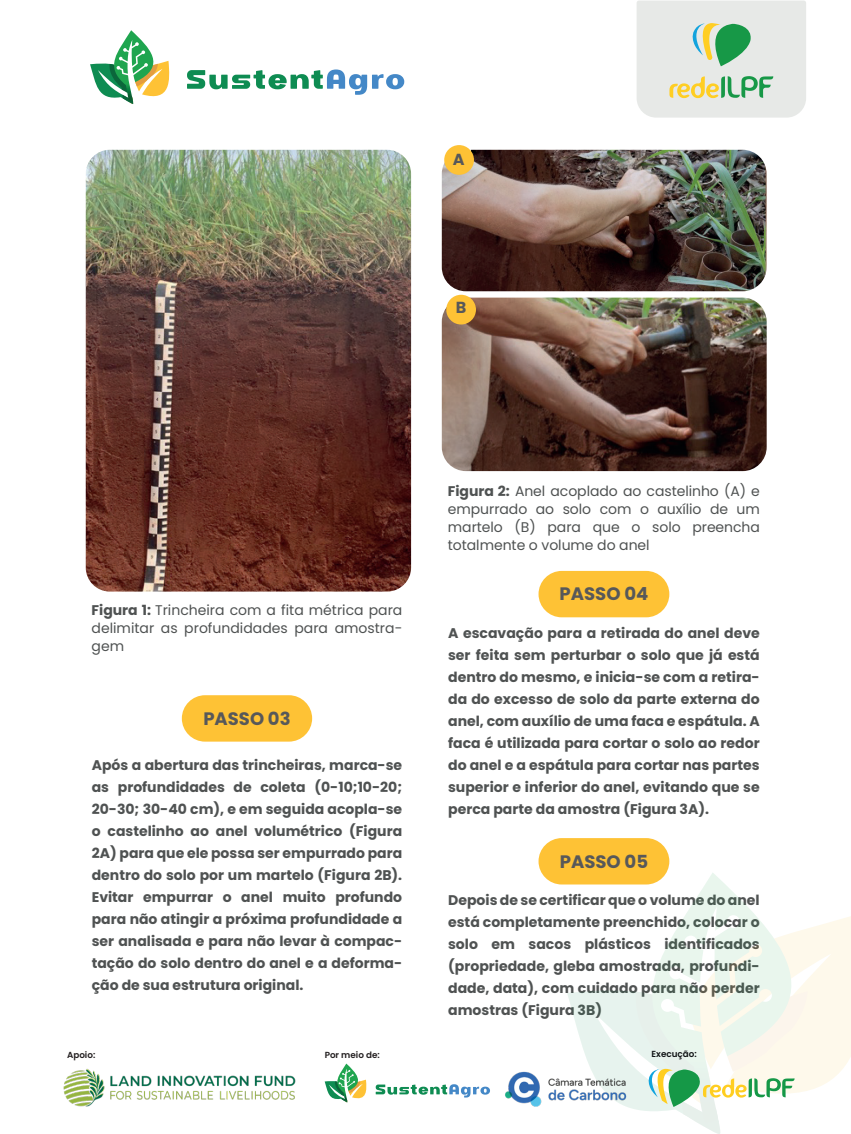
<style>
.page{position:relative;width:851px;height:1134px;background:#fff}
.page>*{position:absolute;margin:0;border:0;box-sizing:border-box;transform-origin:0 0}
.t1{font:700 18px "Poppins";color:#57585a}
.t2{font:700 16px "Poppins";color:#57585a}
.t3{font:700 14px/22px "Poppins";color:#4f5252;text-align:justify}
.t4{font:14px/18px "Poppins";color:#4f5252;text-align:justify}
.t5{font:600 8.8px "Poppins";color:#231f20}
.t6{font:600 8.8px "Poppins";color:#101315}
.s1{font-weight:700}
</style>
<div class="page">
<svg style="left:637px;top:1px;width:169px;height:117px;background:#d7e1d4"></svg>
<svg style="left:90px;top:30px;width:80px;height:74px"></svg>
<svg style="left:187px;top:69px;width:217px;height:26px"></svg>
<img style="left:86px;top:150px;width:325px;height:442px">
<div style="left:182px;top:695px;width:130px;height:47px;background:#fec235;border-radius:23px"></div>
<div style="left:538px;top:571px;width:131px;height:46px;background:#fec235;border-radius:23px"></div>
<div style="left:538px;top:838px;width:131px;height:46px;background:#fec235;border-radius:23px"></div>
<img style="left:441px;top:150px;width:325px;height:141px">
<img style="left:441px;top:298px;width:325px;height:173px">
<div style="left:444px;top:145px;width:30px;height:30px;background:#fec235;border-radius:15px"></div>
<div style="left:446px;top:295px;width:30px;height:29px;background:#fec235;border-radius:15px"></div>
<svg style="left:614px;top:872px;width:139px;height:41px"></svg>
<svg style="left:324px;top:1063px;width:43px;height:39px"></svg>
<svg style="left:375px;top:1084px;width:115px;height:13px"></svg>
<img style="left:63px;top:1068px;width:233px;height:39px">
<svg style="left:567px;top:913px;width:283px;height:221px"></svg>
<img style="left:505px;top:1071px;width:121px;height:36px">
<p class="t2" style="left:453px;top:150px;width:13px">A</p>
<p class="t2" style="left:456px;top:298px;width:12px">B</p>
<p class="t4" style="left:448px;top:482px;width:313px"><span class="s1">Figura 2:</span> Anel acoplado ao castelinho (A) e empurrado ao solo com o auxílio de um martelo (B) para que o solo preencha totalmente o volume do anel</p>
<p class="t4" style="left:92px;top:601px;width:312px"><span class="s1">Figura 1:</span> Trincheira com a fita métrica para delimitar as profundidades para amostra&shy;gem</p>
<p class="t1" style="left:203px;top:708px;width:89px">PASSO 03</p>
<p class="t3" style="left:92px;top:755px;width:312px">Após a abertura das trincheiras, marca-se as profundidades de coleta (0-10;10-20; 20-30; 30-40 cm), e em seguida acopla-se o castelinho ao anel volumétrico (Figura 2A) para que ele possa ser empurrado para dentro do solo por um martelo (Figura 2B).<br>Evitar empurrar o anel muito profundo para não atingir a próxima profundidade a ser analisada e para não levar à compac&shy;tação do solo dentro do anel e a deforma&shy;ção de sua estrutura original.</p>
<p class="t1" style="left:559px;top:584px;width:90px">PASSO 04</p>
<p class="t3" style="left:448px;top:622px;width:313px">A escavação para a retirada do anel deve ser feita sem perturbar o solo que já está dentro do mesmo, e inicia-se com a retira&shy;da do excesso de solo da parte externa do anel, com auxílio de uma faca e espátula. A faca é utilizada para cortar o solo ao redor do anel e a espátula para cortar nas partes superior e inferior do anel, evitando que se perca parte da amostra (Figura 3A).</p>
<p class="t1" style="left:559px;top:851px;width:90px">PASSO 05</p>
<p class="t3" style="left:448px;top:889px;width:313px">Depois de se certificar que o volume do anel está completamente preenchido, colocar o solo em sacos plásticos identificados (propriedade, gleba amostrada, profundi&shy;dade, data), com cuidado para não perder amostras (Figura 3B)</p>
<p class="t5" style="left:67px;top:1050px;width:30px">Apoio:</p>
<p class="t5" style="left:324px;top:1050px;width:57px">Por meio de:</p>
<p class="t6" style="left:651px;top:1049px;width:47px">Execução:</p>
</div>
